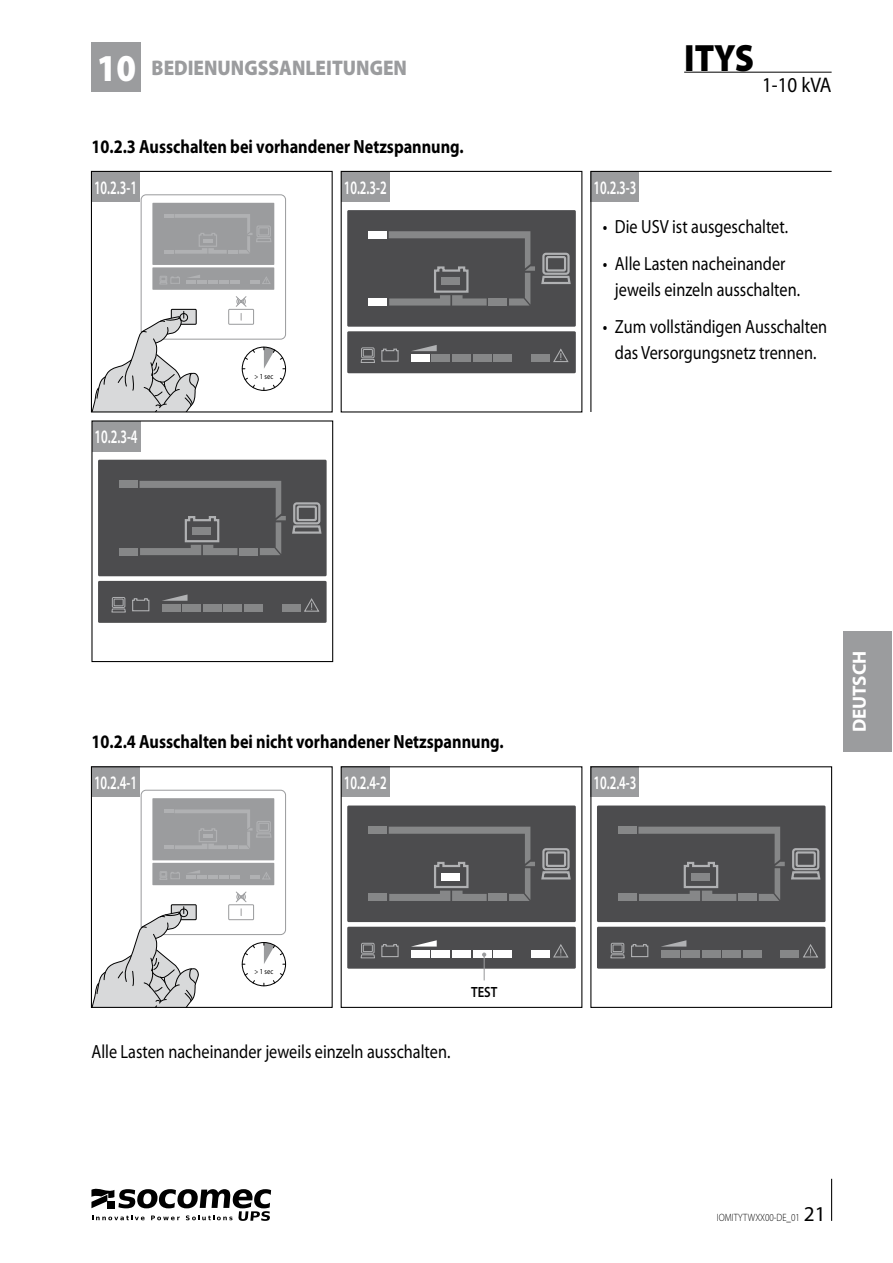
<style>
.page{position:relative;width:893px;height:1263px;background:#fff}
.page>*{position:absolute;margin:0;border:0;box-sizing:border-box;transform-origin:0 0}
.t1{font:900 38.25px "Myriad Pro";color:#000;scale:.9 1}
.t2{font:900 21.15px "Myriad Pro";color:#9b9c9e;scale:.9 1}
.t3{font:21.15px "Myriad Pro";color:#000;scale:.9 1}
.t4{font:19.05px/25.5px "Myriad Pro";color:#000;scale:.85 1}
.t5{font:700 19.05px "Myriad Pro";color:#000;scale:.85 1}
.t6{font:600 19.05px "Myriad Pro";color:#fff;scale:.65 1}
.t7{font:700 19.05px "Myriad Pro";color:#fff}
.t8{font:600 14.85px "Myriad Pro";color:#000;scale:.85 1}
.t9{font:300 10.65px "Myriad Pro";color:#000;scale:.85 1}
.t10{font:7.65px "Myriad Pro";color:#000;scale:.85 1}
.s1{font-size:38.25px;color:#fff}
.s2{font-weight:400;font-size:21.15px}
</style>
<div class="page">
<hr style="left:831px;top:1179px;width:1px;height:42px;background:#000">
<div style="left:843px;top:632px;width:48px;height:120px;background:#9b9c9e"></div>
<svg style="left:91px;top:1188px;width:180px;height:33px"></svg>
<div style="left:107px;top:1201px;width:7px;height:7px;background:#000"></div>
<hr style="left:684px;top:72px;width:147px;height:1px;background:#000">
<div style="left:91px;top:42px;width:50px;height:50px;background:#9b9c9e"></div>
<div style="left:91px;top:171px;width:49px;height:30px;background:#9b9c9e"></div>
<svg style="left:93px;top:194px;width:193px;height:234px"></svg>
<div style="left:91px;top:171px;width:242px;height:242px;border:1px solid #000"></div>
<div style="left:341px;top:171px;width:48px;height:30px;background:#9b9c9e"></div>
<div style="left:347px;top:210px;width:229px;height:117px;background:#4c4c4e"></div>
<div style="left:368px;top:231px;width:19px;height:7px;background:#fff"></div>
<svg style="left:389px;top:231px;width:182px;height:75px"></svg>
<div style="left:347px;top:331px;width:228px;height:42px;background:#4c4c4e"></div>
<div style="left:411px;top:355px;width:18px;height:7px;background:#fff"></div>
<div style="left:431px;top:355px;width:19px;height:7px;background:#868788"></div>
<div style="left:452px;top:355px;width:19px;height:7px;background:#868788"></div>
<div style="left:473px;top:355px;width:18px;height:7px;background:#868788"></div>
<div style="left:493px;top:355px;width:19px;height:7px;background:#868788"></div>
<div style="left:531px;top:355px;width:18px;height:7px;background:#868788"></div>
<svg style="left:381px;top:348px;width:18px;height:14px"></svg>
<div style="left:361px;top:347px;width:13px;height:11px;border:1px solid #b0b1b3"></div>
<svg style="left:360px;top:358px;width:15px;height:5px"></svg>
<div style="left:363px;top:349px;width:10px;height:8px;border:1px solid #b0b1b3"></div>
<svg style="left:412px;top:345px;width:24px;height:6px"></svg>
<svg style="left:553px;top:348px;width:16px;height:15px"></svg>
<div style="left:488px;top:298px;width:19px;height:8px;background:#868788"></div>
<div style="left:368px;top:298px;width:19px;height:8px;background:#fff"></div>
<svg style="left:590px;top:170px;width:242px;height:242px"></svg>
<div style="left:92px;top:421px;width:48px;height:30px;background:#9b9c9e"></div>
<div style="left:98px;top:460px;width:228px;height:116px;background:#4c4c4e"></div>
<div style="left:119px;top:481px;width:19px;height:7px;background:#868788"></div>
<svg style="left:139px;top:481px;width:183px;height:74px"></svg>
<div style="left:98px;top:581px;width:228px;height:42px;background:#4c4c4e"></div>
<div style="left:162px;top:604px;width:18px;height:7px;background:#868788"></div>
<div style="left:182px;top:604px;width:19px;height:7px;background:#868788"></div>
<div style="left:203px;top:604px;width:19px;height:7px;background:#868788"></div>
<div style="left:224px;top:604px;width:18px;height:7px;background:#868788"></div>
<div style="left:244px;top:604px;width:19px;height:7px;background:#868788"></div>
<div style="left:282px;top:604px;width:18px;height:7px;background:#868788"></div>
<div style="left:112px;top:597px;width:13px;height:11px;border:1px solid #b0b1b3"></div>
<svg style="left:111px;top:598px;width:39px;height:15px"></svg>
<div style="left:114px;top:599px;width:10px;height:7px;border:1px solid #b0b1b3"></div>
<svg style="left:162px;top:594px;width:25px;height:7px"></svg>
<svg style="left:304px;top:598px;width:16px;height:14px"></svg>
<div style="left:239px;top:548px;width:19px;height:7px;background:#868788"></div>
<div style="left:119px;top:548px;width:19px;height:7px;background:#868788"></div>
<div style="left:91px;top:420px;width:242px;height:242px;border:1px solid #000"></div>
<div style="left:91px;top:767px;width:49px;height:30px;background:#9b9c9e"></div>
<svg style="left:93px;top:789px;width:193px;height:217px"></svg>
<div style="left:91px;top:766px;width:242px;height:242px;border:1px solid #000"></div>
<div style="left:341px;top:767px;width:48px;height:30px;background:#9b9c9e"></div>
<div style="left:347px;top:806px;width:229px;height:116px;background:#4c4c4e"></div>
<div style="left:368px;top:827px;width:19px;height:7px;background:#868788"></div>
<svg style="left:389px;top:827px;width:182px;height:74px"></svg>
<div style="left:347px;top:927px;width:228px;height:42px;background:#4c4c4e"></div>
<div style="left:411px;top:950px;width:18px;height:7px;background:#fff"></div>
<div style="left:431px;top:950px;width:19px;height:7px;background:#fff"></div>
<div style="left:452px;top:950px;width:19px;height:7px;background:#fff"></div>
<div style="left:473px;top:950px;width:18px;height:7px;background:#fff"></div>
<div style="left:493px;top:950px;width:19px;height:7px;background:#fff"></div>
<div style="left:531px;top:950px;width:18px;height:7px;background:#fff"></div>
<svg style="left:381px;top:944px;width:18px;height:14px"></svg>
<div style="left:361px;top:943px;width:13px;height:11px;border:1px solid #b0b1b3"></div>
<svg style="left:360px;top:954px;width:15px;height:5px"></svg>
<div style="left:363px;top:944px;width:10px;height:8px;border:1px solid #b0b1b3"></div>
<svg style="left:411px;top:940px;width:25px;height:7px"></svg>
<svg style="left:553px;top:944px;width:16px;height:14px"></svg>
<div style="left:488px;top:894px;width:19px;height:7px;background:#868788"></div>
<div style="left:368px;top:894px;width:19px;height:7px;background:#868788"></div>
<div style="left:340px;top:766px;width:242px;height:242px;border:1px solid #000"></div>
<div style="left:591px;top:767px;width:48px;height:30px;background:#9b9c9e"></div>
<div style="left:597px;top:806px;width:228px;height:116px;background:#4c4c4e"></div>
<div style="left:618px;top:827px;width:18px;height:7px;background:#868788"></div>
<svg style="left:638px;top:827px;width:183px;height:74px"></svg>
<div style="left:597px;top:927px;width:228px;height:42px;background:#4c4c4e"></div>
<div style="left:660px;top:950px;width:19px;height:7px;background:#868788"></div>
<div style="left:681px;top:950px;width:19px;height:7px;background:#868788"></div>
<div style="left:702px;top:950px;width:18px;height:7px;background:#868788"></div>
<div style="left:722px;top:950px;width:19px;height:7px;background:#868788"></div>
<div style="left:743px;top:950px;width:18px;height:7px;background:#868788"></div>
<div style="left:780px;top:950px;width:19px;height:7px;background:#868788"></div>
<svg style="left:610px;top:943px;width:39px;height:16px"></svg>
<div style="left:612px;top:944px;width:10px;height:8px;border:1px solid #b0b1b3"></div>
<svg style="left:661px;top:940px;width:25px;height:7px"></svg>
<svg style="left:803px;top:944px;width:16px;height:14px"></svg>
<div style="left:738px;top:894px;width:18px;height:7px;background:#868788"></div>
<div style="left:618px;top:894px;width:18px;height:7px;background:#868788"></div>
<div style="left:590px;top:766px;width:242px;height:242px;border:1px solid #000"></div>
<svg style="left:482px;top:953px;width:4px;height:27px"></svg>
<p class="t2" style="left:97px;top:59px;width:346px"><span class="s1">10</span> BEDIENUNGSSANLEITUNGEN</p>
<p class="t5" style="left:91px;top:138px;width:439px">10.2.3 Ausschalten bei vorhandener Netzspannung.</p>
<p class="t6" style="left:94px;top:179px;width:68px">10.2.3-1</p>
<p class="t6" style="left:344px;top:179px;width:68px">10.2.3-2</p>
<p class="t6" style="left:593px;top:179px;width:68px">10.2.3-3</p>
<h1 class="t1" style="left:684px;top:42px;width:79px">ITYS</h1>
<p class="t3" style="left:762px;top:76px;width:79px">1-10 kVA</p>
<p class="t6" style="left:94px;top:429px;width:68px">10.2.3-4</p>
<p class="t10" style="left:254px;top:373px;width:23px">&gt; 1 sec</p>
<p class="t4" style="left:603px;top:214px;width:219px">• Die USV ist ausgeschaltet.</p>
<p class="t4" style="left:615px;top:252px;width:219px;text-indent:-12px">• Alle Lasten nacheinander jeweils einzeln ausschalten.</p>
<p class="t4" style="left:603px;top:315px;width:265px;text-align:center">• Zum vollständigen Ausschalten das Versorgungsnetz trennen.</p>
<p class="t5" style="left:91px;top:734px;width:486px">10.2.4 Ausschalten bei nicht vorhandener Netzspannung.</p>
<p class="t6" style="left:94px;top:775px;width:68px">10.2.4-1</p>
<p class="t6" style="left:344px;top:775px;width:68px">10.2.4-2</p>
<p class="t6" style="left:593px;top:775px;width:68px">10.2.4-3</p>
<p class="t10" style="left:254px;top:968px;width:23px">&gt; 1 sec</p>
<p class="t4" style="left:91px;top:1039px;width:424px">Alle Lasten nacheinander jeweils einzeln ausschalten.</p>
<p class="t8" style="left:471px;top:985px;width:32px">TEST</p>
<p class="t7" style="left:851px;top:732px;width:83px;rotate:-90deg">DEUTSCH</p>
<p class="t9" style="left:716px;top:1213px;width:129px">IOMITYTWXX00-DE_01 <span class="s2">21</span></p>
</div>
